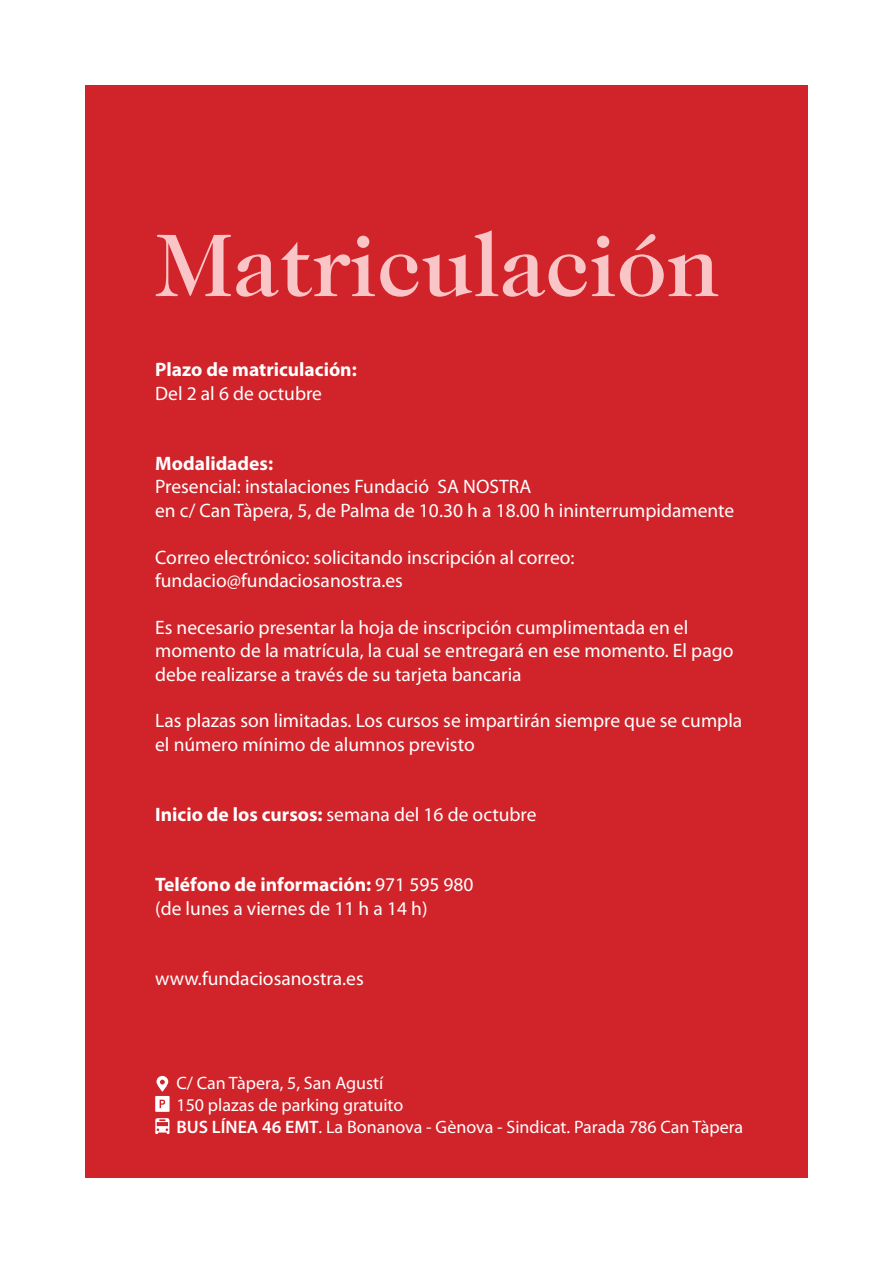
<style>
.page{position:relative;width:893px;height:1263px;background:#fff}
.page>*{position:absolute;margin:0;border:0;box-sizing:border-box;transform-origin:0 0}
.t1{font:500 90px "Caslon 224 Std";color:#f9c5c6}
.t2{font:19.5px/23.4px "Myriad Pro";color:#fff}
.t3{font:700 19.5px "Myriad Pro";color:#fff}
.t4{font:18px/21.6px "Myriad Pro";color:#fff}
.s1{font-weight:700}
.s2{font-weight:600}
</style>
<div class="page">
<div style="left:85px;top:85px;width:723px;height:1093px;background:#d1232a"></div>
<svg style="left:155px;top:1076px;width:15px;height:36px"></svg>
<svg style="left:155px;top:1118px;width:14px;height:16px"></svg>
<h1 class="t1" style="left:155px;top:213px;width:566px">Matriculación</h1>
<p class="t3" style="left:155px;top:357px;width:203px">Plazo de matriculación:</p>
<p class="t2" style="left:155px;top:381px;width:168px">Del 2 al 6 de octubre</p>
<p class="t3" style="left:155px;top:451px;width:119px">Modalidades:</p>
<p class="t2" style="left:155px;top:475px;width:581px">Presencial: instalaciones Fundació SA NOSTRA<br>en c/ Can Tàpera, 5, de Palma de 10.30 h a 18.00 h ininterrumpidamente</p>
<p class="t2" style="left:155px;top:545px;width:421px">Correo electrónico: solicitando inscripción al correo: fundacio@fundaciosanostra.es</p>
<p class="t2" style="left:155px;top:615px;width:580px">Es necesario presentar la hoja de inscripción cumplimentada en el momento de la matrícula, la cual se entregará en ese momento. El pago debe realizarse a través de su tarjeta bancaria</p>
<p class="t2" style="left:155px;top:709px;width:589px">Las plazas son limitadas. Los cursos se impartirán siempre que se cumpla el número mínimo de alumnos previsto</p>
<p class="t2" style="left:155px;top:802px;width:383px"><span class="s1">Inicio de los cursos:</span> semana del 16 de octubre</p>
<p class="t2" style="left:155px;top:873px;width:320px"><span class="s1">Teléfono de información:</span> 971 595 980 (de lunes a viernes de 11 h a 14 h)</p>
<p class="t2" style="left:155px;top:966px;width:210px">www.fundaciosanostra.es</p>
<p class="t4" style="left:176px;top:1072px;width:568px">C/ Can Tàpera, 5, San Agustí<br>150 plazas de parking gratuito<br><span class="s2">BUS LÍNEA 46 EMT</span>. La Bonanova - Gènova - Sindicat. Parada 786 Can Tàpera</p>
</div>
